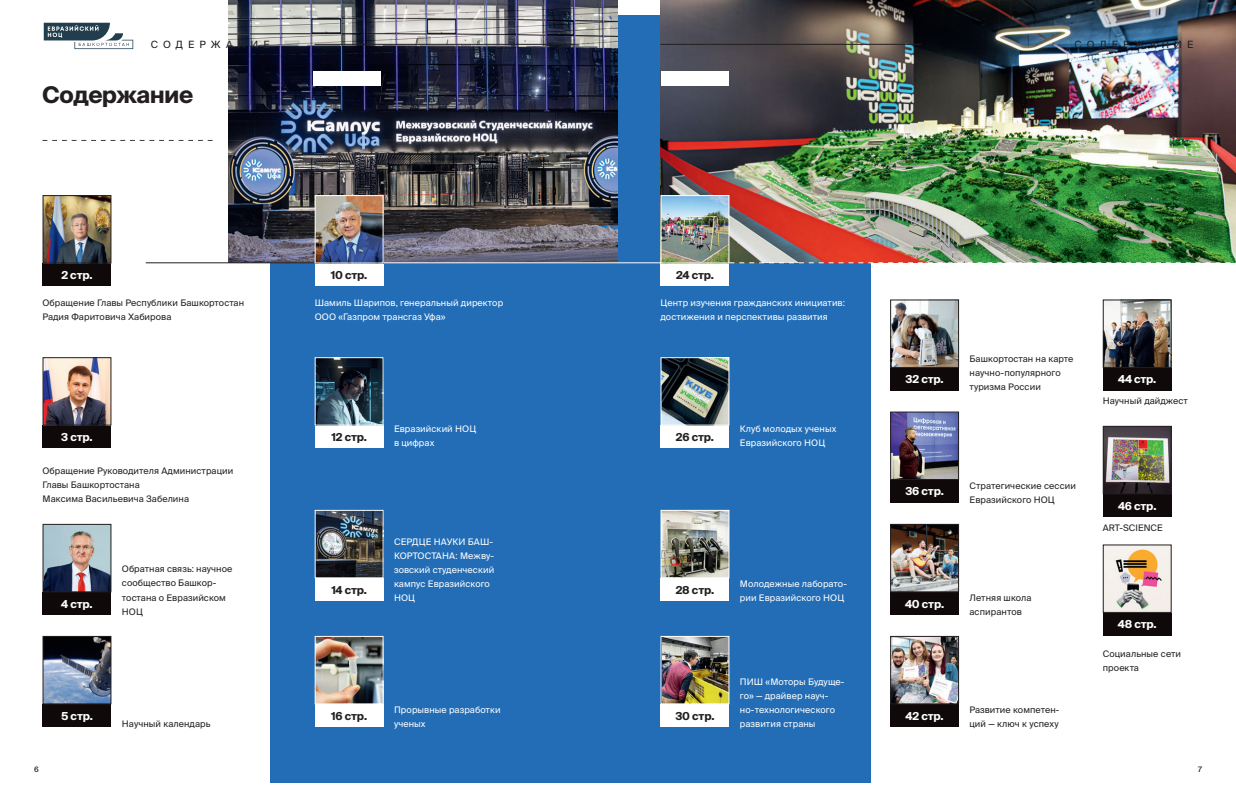
<style>
.page{position:relative;width:1236px;height:794px;background:#fff}
.page>*{position:absolute;margin:0;border:0;box-sizing:border-box;transform-origin:0 0}
.t1{font:700 23px "Suisse Intl";letter-spacing:-.03em;color:#231f20}
.t2{font:700 11px "Suisse Intl";letter-spacing:-.015em;color:#fff}
.t3{font:700 11px "Suisse Intl";letter-spacing:-.015em;color:#231f20}
.t4{font:10px "Suisse Intl";letter-spacing:.495em;color:#231f20}
.t5{font:9px/14px "Suisse Intl";letter-spacing:.01em;color:#231f20}
.t6{font:9px/14px "Suisse Intl";letter-spacing:.01em;color:#fff}
.t7{font:7.5px "Suisse Intl";color:#231f20}
</style>
<div class="page">
<div style="left:270px;top:15px;width:601px;height:767px;background:#226db6"></div>
<img style="left:660px;top:0;width:576px;height:262px">
<img style="left:229px;top:0;width:389px;height:262px">
<svg style="left:729px;top:262px;width:507px;height:1px"></svg>
<svg style="left:43px;top:140px;width:170px;height:1px"></svg>
<hr style="left:146px;top:262px;width:169px;height:1px;background:#231f20">
<hr style="left:381px;top:262px;width:279px;height:1px;background:#fff">
<div style="left:43px;top:263px;width:68px;height:23px;background:#10090a"></div>
<div style="left:43px;top:425px;width:68px;height:23px;background:#10090a"></div>
<div style="left:43px;top:592px;width:68px;height:22px;background:#10090a"></div>
<div style="left:890px;top:592px;width:69px;height:22px;background:#10090a"></div>
<div style="left:1103px;top:613px;width:69px;height:22px;background:#10090a"></div>
<div style="left:890px;top:368px;width:69px;height:22px;background:#10090a"></div>
<div style="left:1103px;top:368px;width:69px;height:22px;background:#10090a"></div>
<div style="left:43px;top:704px;width:68px;height:22px;background:#10090a"></div>
<div style="left:890px;top:704px;width:69px;height:22px;background:#10090a"></div>
<div style="left:890px;top:480px;width:69px;height:22px;background:#10090a"></div>
<div style="left:1103px;top:494px;width:69px;height:22px;background:#10090a"></div>
<div style="left:315px;top:263px;width:69px;height:23px;background:#fff"></div>
<div style="left:660px;top:263px;width:69px;height:23px;background:#fff"></div>
<div style="left:313px;top:72px;width:68px;height:14px;background:#fff"></div>
<div style="left:660px;top:72px;width:68px;height:14px;background:#fff"></div>
<img style="left:45px;top:359px;width:64px;height:64px">
<div style="left:43px;top:357px;width:68px;height:68px;border:1px solid #231f20"></div>
<img style="left:45px;top:526px;width:64px;height:64px">
<div style="left:43px;top:524px;width:68px;height:68px;border:1px solid #231f20"></div>
<img style="left:892px;top:526px;width:65px;height:64px">
<div style="left:890px;top:524px;width:69px;height:68px;border:1px solid #231f20"></div>
<img style="left:1105px;top:546px;width:65px;height:65px">
<div style="left:1103px;top:544px;width:69px;height:69px;border:1px solid #231f20"></div>
<img style="left:1105px;top:301px;width:65px;height:65px">
<div style="left:1103px;top:299px;width:69px;height:69px;border:1px solid #231f20"></div>
<img style="left:892px;top:638px;width:65px;height:64px">
<div style="left:890px;top:636px;width:69px;height:68px;border:1px solid #231f20"></div>
<img style="left:1105px;top:428px;width:65px;height:64px">
<div style="left:1103px;top:426px;width:69px;height:68px;border:1px solid #231f20"></div>
<img style="left:45px;top:197px;width:64px;height:64px">
<div style="left:43px;top:195px;width:68px;height:68px;border:1px solid #231f20"></div>
<img style="left:317px;top:197px;width:65px;height:64px">
<div style="left:315px;top:195px;width:69px;height:68px;border:1px solid #fff"></div>
<img style="left:662px;top:197px;width:65px;height:64px">
<div style="left:660px;top:195px;width:69px;height:68px;border:1px solid #fff"></div>
<div style="left:315px;top:425px;width:69px;height:23px;background:#fff"></div>
<img style="left:317px;top:359px;width:65px;height:64px">
<div style="left:315px;top:357px;width:69px;height:68px;border:1px solid #fff"></div>
<div style="left:660px;top:425px;width:69px;height:23px;background:#fff"></div>
<img style="left:662px;top:359px;width:65px;height:64px">
<div style="left:660px;top:357px;width:69px;height:68px;border:1px solid #fff"></div>
<div style="left:315px;top:704px;width:69px;height:22px;background:#fff"></div>
<img style="left:317px;top:638px;width:65px;height:64px">
<div style="left:315px;top:636px;width:69px;height:68px;border:1px solid #fff"></div>
<div style="left:660px;top:704px;width:69px;height:22px;background:#fff"></div>
<img style="left:662px;top:638px;width:65px;height:64px">
<div style="left:660px;top:636px;width:69px;height:68px;border:1px solid #fff"></div>
<div style="left:315px;top:578px;width:69px;height:22px;background:#fff"></div>
<img style="left:317px;top:512px;width:65px;height:64px">
<div style="left:315px;top:510px;width:69px;height:68px;border:1px solid #fff"></div>
<div style="left:660px;top:578px;width:69px;height:22px;background:#fff"></div>
<img style="left:662px;top:512px;width:65px;height:64px">
<div style="left:660px;top:510px;width:69px;height:68px;border:1px solid #fff"></div>
<img style="left:892px;top:301px;width:65px;height:65px">
<div style="left:890px;top:299px;width:69px;height:69px;border:1px solid #231f20"></div>
<img style="left:892px;top:413px;width:65px;height:65px">
<div style="left:890px;top:411px;width:69px;height:69px;border:1px solid #231f20"></div>
<img style="left:45px;top:638px;width:64px;height:64px">
<div style="left:43px;top:636px;width:68px;height:68px;border:1px solid #231f20"></div>
<hr style="left:315px;top:44px;width:260px;height:1px;background:#231f20">
<hr style="left:660px;top:44px;width:261px;height:1px;background:#231f20">
<svg style="left:44px;top:23px;width:89px;height:26px"></svg>
<p class="t4" style="left:151px;top:38px;width:121px">СОДЕРЖАНИЕ</p>
<p class="t4" style="left:1074px;top:38px;width:121px">СОДЕРЖАНИЕ</p>
<h1 class="t1" style="left:43px;top:82px;width:152px">Содержание</h1>
<p class="t2" style="left:61px;top:268px;width:33px">2 стр.</p>
<p class="t5" style="left:43px;top:296px;width:203px">Обращение Главы Республики Башкортостан<br>Радия Фаритовича Хабирова</p>
<p class="t2" style="left:61px;top:430px;width:33px">3 стр.</p>
<p class="t5" style="left:43px;top:464px;width:192px">Обращение Руководителя Администрации<br>Главы Башкортостана<br>Максима Васильевича Забелина</p>
<p class="t3" style="left:331px;top:268px;width:38px">10 стр.</p>
<p class="t3" style="left:676px;top:268px;width:39px">24 стр.</p>
<p class="t6" style="left:315px;top:296px;width:190px">Шамиль Шарипов, генеральный директор<br>ООО «Газпром трансгаз Уфа»</p>
<p class="t6" style="left:660px;top:296px;width:186px">Центр изучения гражданских инициатив: достижения и перспективы развития</p>
<p class="t6" style="left:394px;top:422px;width:84px">Евразийский НОЦ в цифрах</p>
<p class="t6" style="left:740px;top:422px;width:98px">Клуб молодых ученых<br>Евразийского НОЦ</p>
<p class="t3" style="left:331px;top:430px;width:37px">12 стр.</p>
<p class="t3" style="left:676px;top:430px;width:40px">26 стр.</p>
<p class="t5" style="left:969px;top:352px;width:105px">Башкортостан на карте научно-популярного туризма России</p>
<p class="t2" style="left:906px;top:373px;width:39px">32 стр.</p>
<p class="t2" style="left:1118px;top:373px;width:40px">44 стр.</p>
<p class="t5" style="left:1103px;top:394px;width:87px">Научный дайджест</p>
<p class="t2" style="left:905px;top:485px;width:40px">36 стр.</p>
<p class="t5" style="left:969px;top:478px;width:108px">Стратегические сессии<br>Евразийского НОЦ</p>
<p class="t2" style="left:1118px;top:499px;width:40px">46 стр.</p>
<p class="t5" style="left:1103px;top:520px;width:62px">ART-SCIENCE</p>
<p class="t6" style="left:394px;top:534px;width:102px">СЕРДЦЕ НАУКИ БАШ-<br>КОРТОСТАНА: Межву&shy;зовский студенческий кампус Евразийского<br>НОЦ</p>
<p class="t5" style="left:122px;top:562px;width:112px">Обратная связь: научное сообщество Башкор&shy;тостана о Евразийском<br>НОЦ</p>
<p class="t6" style="left:740px;top:576px;width:109px">Молодежные лаборато&shy;рии Евразийского НОЦ</p>
<p class="t3" style="left:331px;top:583px;width:37px">14 стр.</p>
<p class="t3" style="left:676px;top:583px;width:40px">28 стр.</p>
<p class="t2" style="left:61px;top:597px;width:33px">4 стр.</p>
<p class="t2" style="left:905px;top:597px;width:41px">40 стр.</p>
<p class="t6" style="left:740px;top:674px;width:106px">ПИШ «Моторы Будуще&shy;го» — драйвер науч&shy;но-технологического развития страны</p>
<p class="t6" style="left:394px;top:702px;width:108px">Прорывные разработки ученых</p>
<p class="t2" style="left:61px;top:709px;width:33px">5 стр.</p>
<p class="t2" style="left:906px;top:709px;width:39px">42 стр.</p>
<p class="t3" style="left:331px;top:709px;width:37px">16 стр.</p>
<p class="t3" style="left:675px;top:709px;width:41px">30 стр.</p>
<p class="t5" style="left:122px;top:716px;width:90px">Научный календарь</p>
<p class="t5" style="left:969px;top:590px;width:64px">Летняя школа аспирантов</p>
<p class="t5" style="left:969px;top:702px;width:92px">Развитие компетен&shy;ций — ключ к успеху</p>
<p class="t2" style="left:1118px;top:618px;width:40px">48 стр.</p>
<p class="t5" style="left:1103px;top:646px;width:80px">Социальные сети проекта</p>
<p class="t7" style="left:34px;top:765px;width:6px">6</p>
<p class="t7" style="left:1198px;top:765px;width:5px">7</p>
</div>
